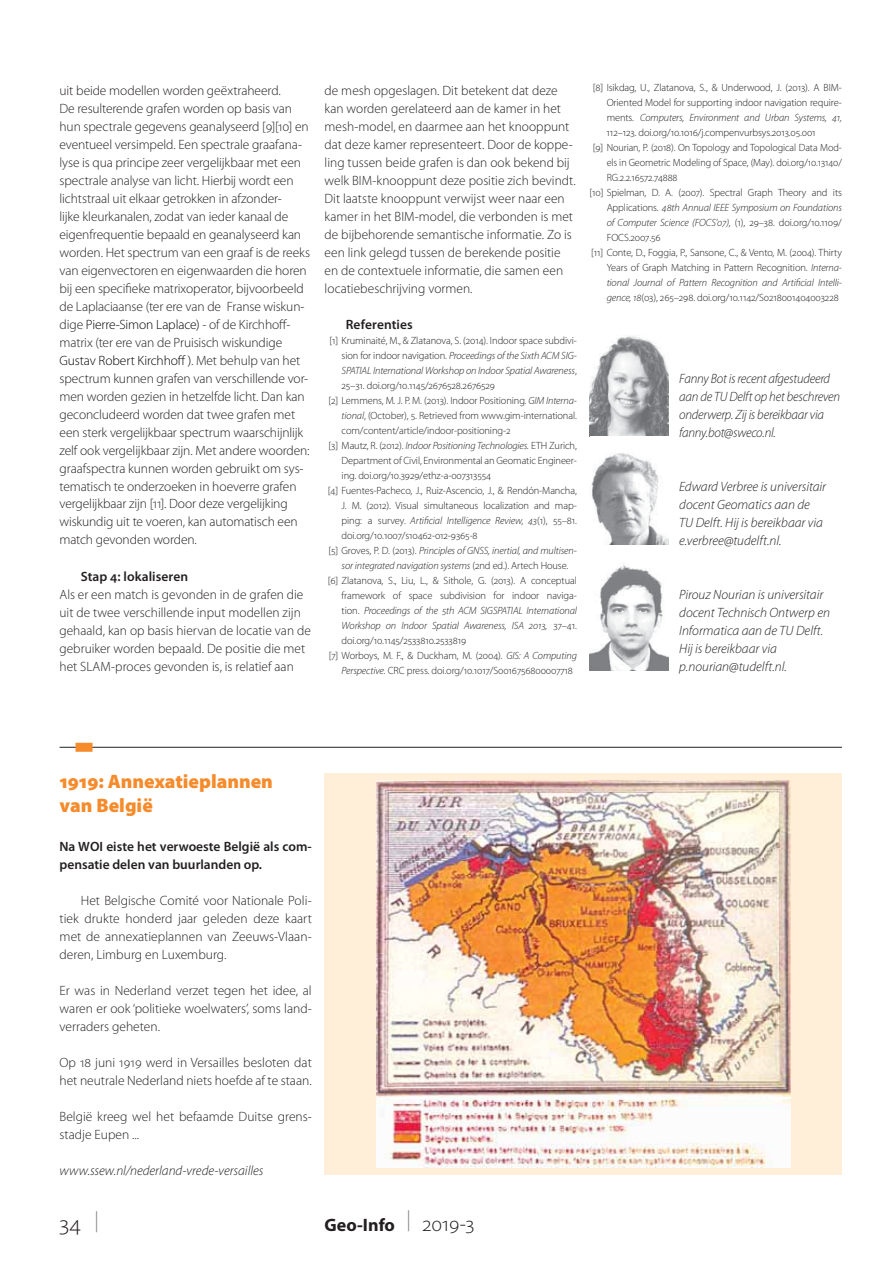
<style>
.page{position:relative;width:893px;height:1263px;background:#fff}
.page>*{position:absolute;margin:0;border:0;box-sizing:border-box;transform-origin:0 0}
.t1{font:300 24px "Myriad Pro";color:#231f20}
.t2{font:900 19.5px/24px "Myriad Pro";color:#f68b2c}
.t3{font:700 18px "Myriad Pro";color:#231f20}
.t4{font:300 13.5px/18px "Myriad Pro";letter-spacing:-.005em;color:#231f20}
.t5{font:italic 300 13.5px/18px "Myriad Pro";color:#231f20}
.t6{font:italic 300 13.5px/18px "Myriad Pro";color:#231f20;scale:.96 1}
.t7{font:600 13.5px/18px "Myriad Pro";color:#231f20}
.t8{font:300 10.5px "Myriad Pro";letter-spacing:-.01em;color:#231f20}
.t9{font:italic 300 10.5px "Myriad Pro";letter-spacing:-.01em;color:#231f20}
.s1{color:#010202}
.s2{font-style:normal}
.s3{font-style:italic}
.s4{font-weight:300;font-size:21px}
</style>
<div class="page">
<img style="left:590px;top:335px;width:79px;height:101px">
<img style="left:591px;top:453px;width:78px;height:92px">
<img style="left:590px;top:564px;width:79px;height:107px">
<hr style="left:60px;top:747px;width:782px;height:1px;background:#231f20">
<div style="left:76px;top:743px;width:17px;height:9px;background:#f68b2c"></div>
<div style="left:325px;top:773px;width:517px;height:402px;background:#ffeed8"></div>
<img style="left:376px;top:780px;width:414px;height:387px">
<p class="t4" style="left:60px;top:82px;width:252px">uit beide modellen worden geëxtraheerd.<br>De resulterende grafen worden op basis van hun spectrale gegevens geanalyseerd [9][10] en eventueel versimpeld. Een spectrale graafana&shy;lyse is qua principe zeer vergelijkbaar met een spectrale analyse van licht. Hierbij wordt een lichtstraal uit elkaar getrokken in afzonder-<br>lijke kleurkanalen, zodat van ieder kanaal de eigenfrequentie bepaald en geanalyseerd kan worden. Het spectrum van een graaf is de reeks van eigenvectoren en eigenwaarden die horen bij een specifieke matrixoperator, bijvoorbeeld de Laplaciaanse (ter ere van de Franse wiskun&shy;dige <span class="s1">Pierre-Simon Laplace)</span> - of de Kirchhoff&shy;matrix (ter ere van de Pruisisch wiskundige <span class="s1">Gustav Robert Kirchhoff )</span>. Met behulp van het spectrum kunnen grafen van verschillende vor&shy;men worden gezien in hetzelfde licht. Dan kan geconcludeerd worden dat twee grafen met een sterk vergelijkbaar spectrum waarschijnlijk zelf ook vergelijkbaar zijn. Met andere woorden: graafspectra kunnen worden gebruikt om sys&shy;tematisch te onderzoeken in hoeverre grafen vergelijkbaar zijn [11]. Door deze vergelijking wiskundig uit te voeren, kan automatisch een match gevonden worden.</p>
<p class="t7" style="left:81px;top:568px;width:109px">Stap 4: lokaliseren</p>
<p class="t4" style="left:60px;top:586px;width:253px">Als er een match is gevonden in de grafen die uit de twee verschillende input modellen zijn gehaald, kan op basis hiervan de locatie van de gebruiker worden bepaald. De positie die met het SLAM-proces gevonden is, is relatief aan</p>
<p class="t4" style="left:325px;top:82px;width:253px">de mesh opgeslagen. Dit betekent dat deze kan worden gerelateerd aan de kamer in het mesh-model, en daarmee aan het knooppunt dat deze kamer representeert. Door de koppe&shy;ling tussen beide grafen is dan ook bekend bij welk BIM-knooppunt deze positie zich bevindt.<br>Dit laatste knooppunt verwijst weer naar een kamer in het BIM-model, die verbonden is met de bijbehorende semantische informatie. Zo is een link gelegd tussen de berekende positie en de contextuele informatie, die samen een locatiebeschrijving vormen.</p>
<p class="t7" style="left:346px;top:316px;width:69px">Referenties</p>
<p class="t8" style="left:329px;top:336px;width:249px">[1] Kruminaité, M., &amp; Zlatanova, S. (2014). Indoor space subdivi-</p>
<p class="t9" style="left:342px;top:351px;width:237px"><span class="s2">sion for indoor navigation.</span> Proceedings of the Sixth ACM SIG-</p>
<p class="t9" style="left:342px;top:366px;width:237px">SPATIAL International Workshop on Indoor Spatial Awareness<span class="s2">,</span></p>
<p class="t8" style="left:342px;top:381px;width:155px">25–31. doi.org/10.1145/2676528.2676529</p>
<p class="t8" style="left:328px;top:396px;width:250px">[2] Lemmens, M. J. P. M. (2013). Indoor Positioning<span class="s3">. GIM Interna-</span></p>
<p class="t8" style="left:342px;top:411px;width:237px"><span class="s3">tional</span>, (October), 5. Retrieved from www.gim-international.</p>
<p class="t8" style="left:342px;top:426px;width:170px">com/content/article/indoor-positioning-2</p>
<p class="t9" style="left:329px;top:441px;width:250px"><span class="s2">[3] Mautz, R. (2012).</span> Indoor Positioning Technologies. <span class="s2">ETH Zurich,</span></p>
<p class="t8" style="left:342px;top:456px;width:237px">Department of Civil, Environmental an Geomatic Engineer-</p>
<p class="t8" style="left:342px;top:471px;width:151px">ing. doi.org/10.3929/ethz-a-007313554</p>
<p class="t8" style="left:328px;top:486px;width:250px">[4] Fuentes-Pacheco, J., Ruiz-Ascencio, J., &amp; Rendón-Mancha,</p>
<p class="t8" style="left:342px;top:501px;width:237px">J. M. (2012). Visual simultaneous localization and map-</p>
<p class="t9" style="left:342px;top:516px;width:237px"><span class="s2">ping: a survey.</span> Artificial Intelligence Review, 43<span class="s2">(1), 55–81.</span></p>
<p class="t8" style="left:342px;top:531px;width:138px">doi.org/10.1007/s10462-012-9365-8</p>
<p class="t9" style="left:328px;top:546px;width:250px"><span class="s2">[5] Groves, P. D. (2013).</span> Principles of GNSS, inertial, and multisen-</p>
<p class="t9" style="left:342px;top:561px;width:228px">sor integrated navigation systems <span class="s2">(2nd ed.). Artech House.</span></p>
<p class="t8" style="left:328px;top:576px;width:251px">[6] Zlatanova, S., Liu, L., &amp; Sithole, G. (2013). A conceptual</p>
<p class="t8" style="left:342px;top:591px;width:237px">framework of space subdivision for indoor naviga-</p>
<p class="t9" style="left:342px;top:606px;width:237px"><span class="s2">tion.</span> Proceedings of the 5th ACM SIGSPATIAL International</p>
<p class="t9" style="left:342px;top:621px;width:237px">Workshop on Indoor Spatial Awareness, ISA 2013, <span class="s2">37–41.</span></p>
<p class="t8" style="left:342px;top:636px;width:126px">doi.org/10.1145/2533810.2533819</p>
<p class="t8" style="left:329px;top:651px;width:250px">[7] Worboys, M. F., &amp; Duckham, M. (2004). <span class="s3">GIS: A Computing</span></p>
<p class="t8" style="left:342px;top:666px;width:233px"><span class="s3">Perspective.</span> CRC press. doi.org/10.1017/S0016756800007718</p>
<p class="t8" style="left:593px;top:84px;width:251px">[8] Isikdag, U., Zlatanova, S., &amp; Underwood, J. (2013). A BIM-</p>
<p class="t8" style="left:607px;top:99px;width:237px">Oriented Model for supporting indoor navigation require-</p>
<p class="t9" style="left:607px;top:114px;width:237px"><span class="s2">ments.</span> Computers, Environment and Urban Systems, 41,</p>
<p class="t8" style="left:607px;top:129px;width:211px">112–123. doi.org/10.1016/j.compenvurbsys.2013.05.001</p>
<p class="t8" style="left:593px;top:144px;width:251px">[9] Nourian, P. (2018). On Topology and Topological Data Mod-</p>
<p class="t8" style="left:607px;top:159px;width:237px">els in Geometric Modeling of Space, (May). doi.org/10.13140/</p>
<p class="t8" style="left:607px;top:174px;width:72px">RG.2.2.16572.74888</p>
<p class="t8" style="left:590px;top:189px;width:254px">[10] Spielman, D. A. (2007). Spectral Graph Theory and its</p>
<p class="t9" style="left:607px;top:204px;width:237px"><span class="s2">Applications.</span> 48th Annual IEEE Symposium on Foundations</p>
<p class="t9" style="left:607px;top:219px;width:237px">of Computer Science (FOCS’07), <span class="s2">(1), 29–38. doi.org/10.1109/</span></p>
<p class="t8" style="left:607px;top:234px;width:55px">FOCS.2007.56</p>
<p class="t8" style="left:591px;top:249px;width:252px">[11] Conte, D., Foggia, P., Sansone, C., &amp; Vento, M. (2004). Thirty</p>
<p class="t8" style="left:607px;top:264px;width:237px">Years of Graph Matching in Pattern Recognition. <span class="s3">Interna-</span></p>
<p class="t9" style="left:607px;top:279px;width:237px">tional Journal of Pattern Recognition and Artificial Intelli-</p>
<p class="t8" style="left:607px;top:294px;width:234px"><span class="s3">gence, 18</span>(03), 265–298. doi.org/10.1142/S0218001404003228</p>
<p class="t6" style="left:679px;top:370px;width:169px">Fanny Bot is recent afgestudeerd aan de TU Delft op het beschreven onderwerp. Zij is bereikbaar via fanny.bot@sweco.nl.</p>
<p class="t5" style="left:679px;top:478px;width:148px">Edward Verbree is universitair docent Geomatics aan de<br>TU Delft. Hij is bereikbaar via e.verbree@tudelft.nl.</p>
<p class="t5" style="left:679px;top:586px;width:152px">Pirouz Nourian is universitair docent Technisch Ontwerp en<br>Informatica aan de TU Delft.<br>Hij is bereikbaar via p.nourian@tudelft.nl.</p>
<h2 class="t2" style="left:60px;top:771px;width:215px">1919: Annexatieplannen van België</h2>
<p class="t7" style="left:60px;top:838px;width:254px">Na WOI eiste het verwoeste België als com&shy;pensatie delen van buurlanden op.</p>
<p class="t4" style="left:60px;top:892px;width:254px;text-align:justify;text-indent:21px">Het Belgische Comité voor Nationale Poli&shy;tiek drukte honderd jaar geleden deze kaart met de annexatieplannen van Zeeuws-Vlaan&shy;deren, Limburg en Luxemburg.</p>
<p class="t4" style="left:60px;top:982px;width:254px;text-align:justify">Er was in Nederland verzet tegen het idee, al waren er ook ‘politieke woelwaters’, soms land&shy;verraders geheten.</p>
<p class="t4" style="left:60px;top:1054px;width:254px">Op 18 juni 1919 werd in Versailles besloten dat het neutrale Nederland niets hoefde af te staan.</p>
<p class="t4" style="left:60px;top:1108px;width:254px">België kreeg wel het befaamde Duitse grens&shy;stadje Eupen ...</p>
<p class="t5" style="left:60px;top:1162px;width:206px">www.ssew.nl/nederland-vrede-versailles</p>
<h1 class="t1" style="left:60px;top:1215px;width:41px">34 <sup>|</sup></h1>
<h3 class="t3" style="left:325px;top:1218px;width:151px">Geo-Info <sup>|</sup> <span class="s4">2019-3</span></h3>
</div>
